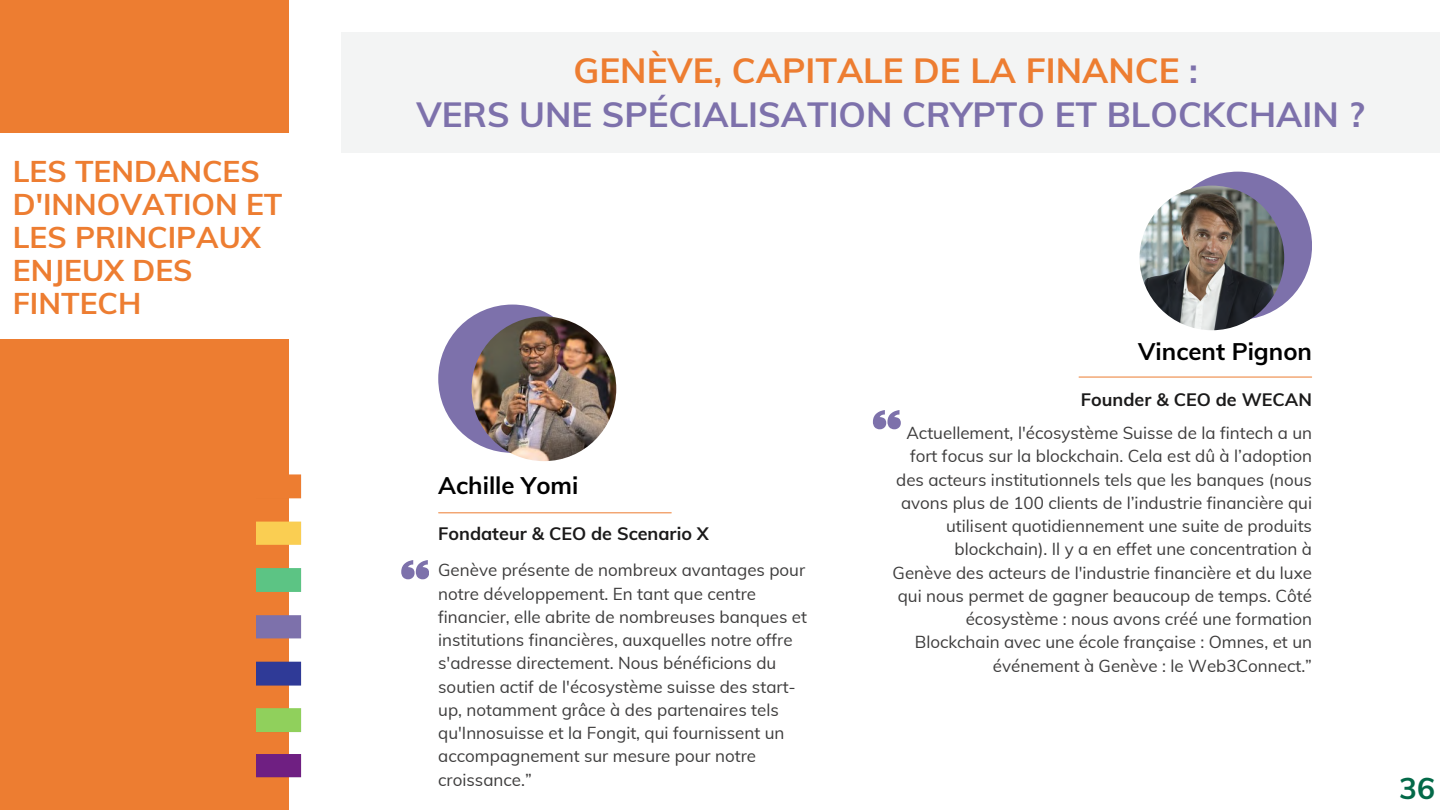
<style>
.page{position:relative;width:1440px;height:810px;background:#fff}
.page>*{position:absolute;margin:0;border:0;box-sizing:border-box;transform-origin:0 0}
.t1{font:700 35px "Muli";color:#7d71ab}
.t2{font:700 35px "Muli";color:#ed7d31}
.t3{font:700 30px/33px "Muli";color:#ed7d31}
.t4{font:700 30px "Muli";color:#036948}
.t5{font:700 24px "Muli";color:#000}
.t6{font:700 18px "Muli";color:#1b1a1a}
.t7{font:17px/23.2px "Muli";color:#3d3c3c}
.s1{color:#7d71ab}
</style>
<div class="page">
<div style="left:0;top:0;width:288px;height:810px;background:#ed7d31"></div>
<div style="left:0;top:133px;width:341px;height:206px;background:#fff"></div>
<div style="left:341px;top:32px;width:1099px;height:120px;background:#f3f4f4"></div>
<img style="left:257px;top:468px;width:45px;height:317px">
<div style="left:438px;top:305px;width:149px;height:148px;background:#7d71ab;border-radius:50%"></div>
<img style="left:472px;top:316px;width:144px;height:145px;border-radius:50%">
<hr style="left:439px;top:512px;width:232px;height:1px;background:#ed7d31">
<svg style="left:401px;top:560px;width:28px;height:19px"></svg>
<div style="left:1164px;top:172px;width:148px;height:148px;background:#7d71ab;border-radius:50%"></div>
<img style="left:1140px;top:186px;width:144px;height:144px;border-radius:50%">
<hr style="left:1079px;top:377px;width:233px;height:1px;background:#ed7d31">
<svg style="left:873px;top:410px;width:28px;height:19px"></svg>
<p class="t3" style="left:13px;top:154px;width:271px">LES TENDANCES<br>D'INNOVATION ET<br>LES PRINCIPAUX<br>ENJEUX DES<br>FINTECH</p>
<p class="t2" style="left:574px;top:48px;width:626px">GENÈVE, CAPITALE DE LA FINANCE <span class="s1">:</span></p>
<p class="t1" style="left:417px;top:92px;width:950px">VERS UNE SPÉCIALISATION CRYPTO ET BLOCKCHAIN ?</p>
<p class="t5" style="left:438px;top:470px;width:142px">Achille Yomi</p>
<p class="t6" style="left:438px;top:522px;width:272px">Fondateur &amp; CEO de Scenario X</p>
<p class="t7" style="left:438px;top:558px;width:370px">Genève présente de nombreux avantages pour notre développement. En tant que centre financier, elle abrite de nombreuses banques et institutions financières, auxquelles notre offre s'adresse directement. Nous bénéficions du soutien actif de l'écosystème suisse des start&shy;up, notamment grâce à des partenaires tels qu'Innosuisse et la Fongit, qui fournissent un accompagnement sur mesure pour notre croissance.”</p>
<p class="t5" style="left:1138px;top:336px;width:175px">Vincent Pignon</p>
<p class="t6" style="left:1081px;top:388px;width:233px">Founder &amp; CEO de WECAN</p>
<p class="t7" style="left:893px;top:421px;width:421px;text-align:right">Actuellement, l'écosystème Suisse de la fintech a un fort focus sur la blockchain. Cela est dû à l’adoption des acteurs institutionnels tels que les banques (nous avons plus de 100 clients de l’industrie financière qui utilisent quotidiennement une suite de produits blockchain). Il y a en effet une concentration à Genève des acteurs de l'industrie financière et du luxe qui nous permet de gagner beaucoup de temps. Côté écosystème : nous avons créé une formation Blockchain avec une école française : Omnes, et un événement à Genève : le Web3Connect.”</p>
<p class="t4" style="left:1399px;top:769px;width:37px">36</p>
</div>
